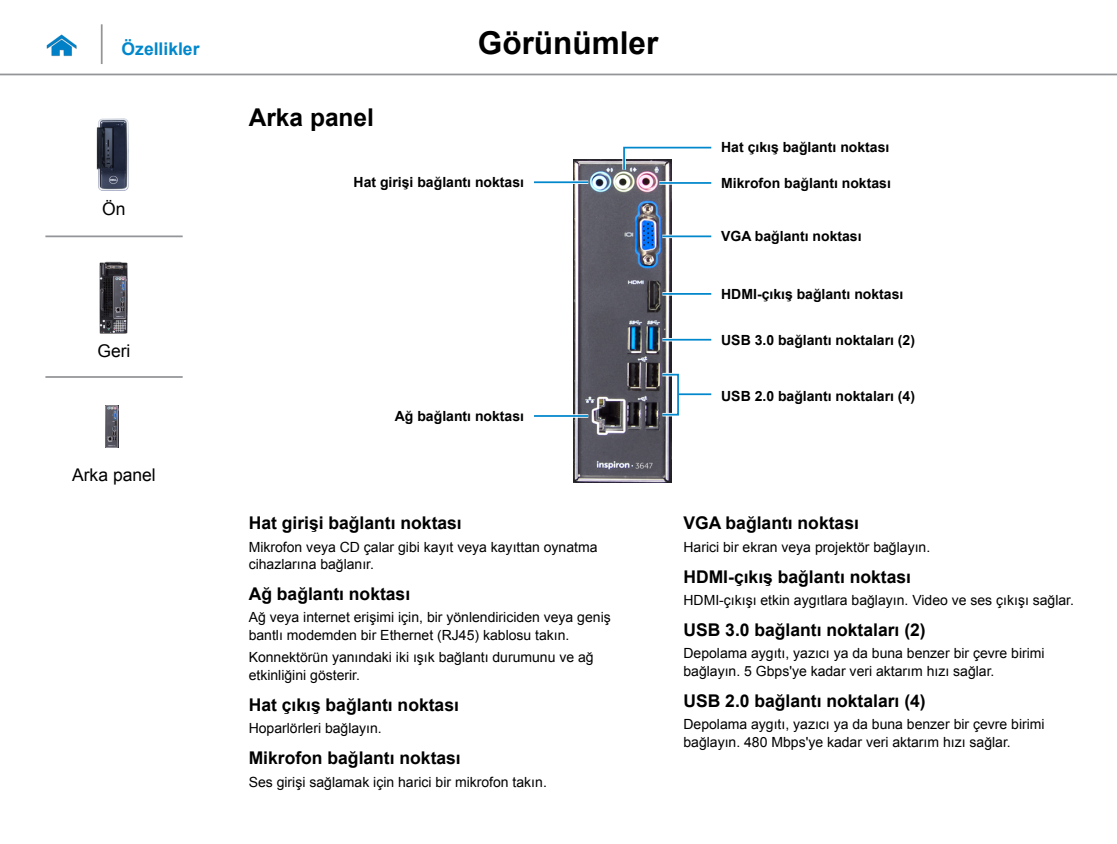
<style>
.page{position:relative;width:1117px;height:844px;background:#fff}
.page>*{position:absolute;margin:0;border:0;box-sizing:border-box;transform-origin:0 0}
.t1{font:700 31.5px "Arial";color:#000}
.Head2{font:700 24.5px "Arial";color:#000}
.Callout_Head{font:700 17.5px "Arial";color:#000}
.t2{font:17.5px "Arial";color:#000}
.t3{font:700 17.5px "Arial";color:#0087cc}
.Callout_description{font:14px/17.5px "Arial";color:#000}
.Callout-L{font:700 14px "Arial";color:#000}
</style>
<div class="page">
<hr style="left:0;top:74px;width:1116px;height:1px;background:#939598">
<img style="left:46px;top:34px;width:31px;height:23px">
<img style="left:573px;top:159px;width:98px;height:323px">
<div style="left:660px;top:373px;width:19px;height:43px;border:4px solid #fff"></div>
<div style="left:661px;top:373px;width:17px;height:42px;border:2px solid #0087cc"></div>
<svg style="left:678px;top:392px;width:33px;height:4px"></svg>
<hr style="left:678px;top:393px;width:33px;height:2px;background:#0087cc">
<hr style="left:662px;top:338px;width:49px;height:3px;background:#fff">
<hr style="left:662px;top:339px;width:49px;height:1px;background:#0087cc">
<hr style="left:662px;top:292px;width:49px;height:3px;background:#fff">
<hr style="left:662px;top:293px;width:49px;height:2px;background:#0087cc">
<svg style="left:662px;top:234px;width:49px;height:4px"></svg>
<hr style="left:662px;top:235px;width:49px;height:2px;background:#0087cc">
<hr style="left:534px;top:414px;width:54px;height:3px;background:#fff">
<hr style="left:534px;top:415px;width:54px;height:2px;background:#0087cc">
<svg style="left:659px;top:181px;width:13px;height:4px"></svg>
<hr style="left:659px;top:182px;width:52px;height:2px;background:#0087cc">
<svg style="left:620px;top:146px;width:92px;height:27px"></svg>
<svg style="left:534px;top:180px;width:54px;height:4px"></svg>
<hr style="left:534px;top:181px;width:54px;height:2px;background:#0087cc">
<hr style="left:101px;top:24px;width:2px;height:40px;background:#939598">
<img style="left:96px;top:119px;width:33px;height:72px">
<img style="left:100px;top:261px;width:28px;height:72px">
<img style="left:105px;top:405px;width:13px;height:42px">
<hr style="left:45px;top:235px;width:138px;height:2px;background:#939598">
<hr style="left:45px;top:376px;width:138px;height:2px;background:#939598">
<p class="t3" style="left:122px;top:37px;width:79px">Özellikler</p>
<h1 class="t1" style="left:478px;top:22px;width:182px">Görünümler</h1>
<p class="Head2" style="left:249px;top:101px;width:127px">Arka panel</p>
<p class="Callout-L" style="left:721px;top:138px;width:170px">Hat çıkış bağlantı noktası</p>
<p class="t2" style="left:102px;top:197px;width:25px">Ön</p>
<p class="t2" style="left:97px;top:339px;width:35px">Geri</p>
<p class="t2" style="left:72px;top:463px;width:85px">Arka panel</p>
<p class="Callout-L" style="left:353px;top:173px;width:172px">Hat girişi bağlantı noktası</p>
<p class="Callout-L" style="left:721px;top:174px;width:171px">Mikrofon bağlantı noktası</p>
<p class="Callout-L" style="left:721px;top:227px;width:142px">VGA bağlantı noktası</p>
<p class="Callout-L" style="left:721px;top:284px;width:184px">HDMI-çıkış bağlantı noktası</p>
<p class="Callout-L" style="left:721px;top:330px;width:195px">USB 3.0 bağlantı noktaları (2)</p>
<p class="Callout-L" style="left:395px;top:406px;width:131px">Ağ bağlantı noktası</p>
<p class="Callout_Head" style="left:249px;top:511px;width:214px">Hat girişi bağlantı noktası</p>
<p class="Callout_description" style="left:249px;top:538px;width:350px">Mikrofon veya CD çalar gibi kayıt veya kayıttan oynatma cihazlarına bağlanır.</p>
<p class="Callout_Head" style="left:249px;top:582px;width:163px">Ağ bağlantı noktası</p>
<p class="Callout_description" style="left:249px;top:608px;width:363px">Ağ veya internet erişimi için, bir yönlendiriciden veya geniş bantlı modemden bir Ethernet (RJ45) kablosu takın.</p>
<p class="Callout_description" style="left:249px;top:648px;width:346px">Konnektörün yanındaki iki ışık bağlantı durumunu ve ağ etkinliğini gösterir.</p>
<p class="Callout_Head" style="left:249px;top:693px;width:212px">Hat çıkış bağlantı noktası</p>
<p class="Callout_description" style="left:249px;top:719px;width:135px">Hoparlörleri bağlayın.</p>
<p class="Callout_Head" style="left:249px;top:746px;width:213px">Mikrofon bağlantı noktası</p>
<p class="Callout_description" style="left:249px;top:773px;width:299px">Ses girişi sağlamak için harici bir mikrofon takın.</p>
<p class="Callout-L" style="left:721px;top:386px;width:195px">USB 2.0 bağlantı noktaları (4)</p>
<p class="Callout_Head" style="left:683px;top:511px;width:177px">VGA bağlantı noktası</p>
<p class="Callout_description" style="left:683px;top:538px;width:248px">Harici bir ekran veya projektör bağlayın.</p>
<p class="Callout_Head" style="left:683px;top:564px;width:229px">HDMI-çıkış bağlantı noktası</p>
<p class="Callout_description" style="left:683px;top:591px;width:392px">HDMI-çıkışı etkin aygıtlara bağlayın. Video ve ses çıkışı sağlar.</p>
<p class="Callout_Head" style="left:683px;top:618px;width:244px">USB 3.0 bağlantı noktaları (2)</p>
<p class="Callout_description" style="left:683px;top:644px;width:363px">Depolama aygıtı, yazıcı ya da buna benzer bir çevre birimi bağlayın. 5 Gbps'ye kadar veri aktarım hızı sağlar.</p>
<p class="Callout_Head" style="left:683px;top:688px;width:244px">USB 2.0 bağlantı noktaları (4)</p>
<p class="Callout_description" style="left:683px;top:715px;width:363px">Depolama aygıtı, yazıcı ya da buna benzer bir çevre birimi bağlayın. 480 Mbps'ye kadar veri aktarım hızı sağlar.</p>
</div>
